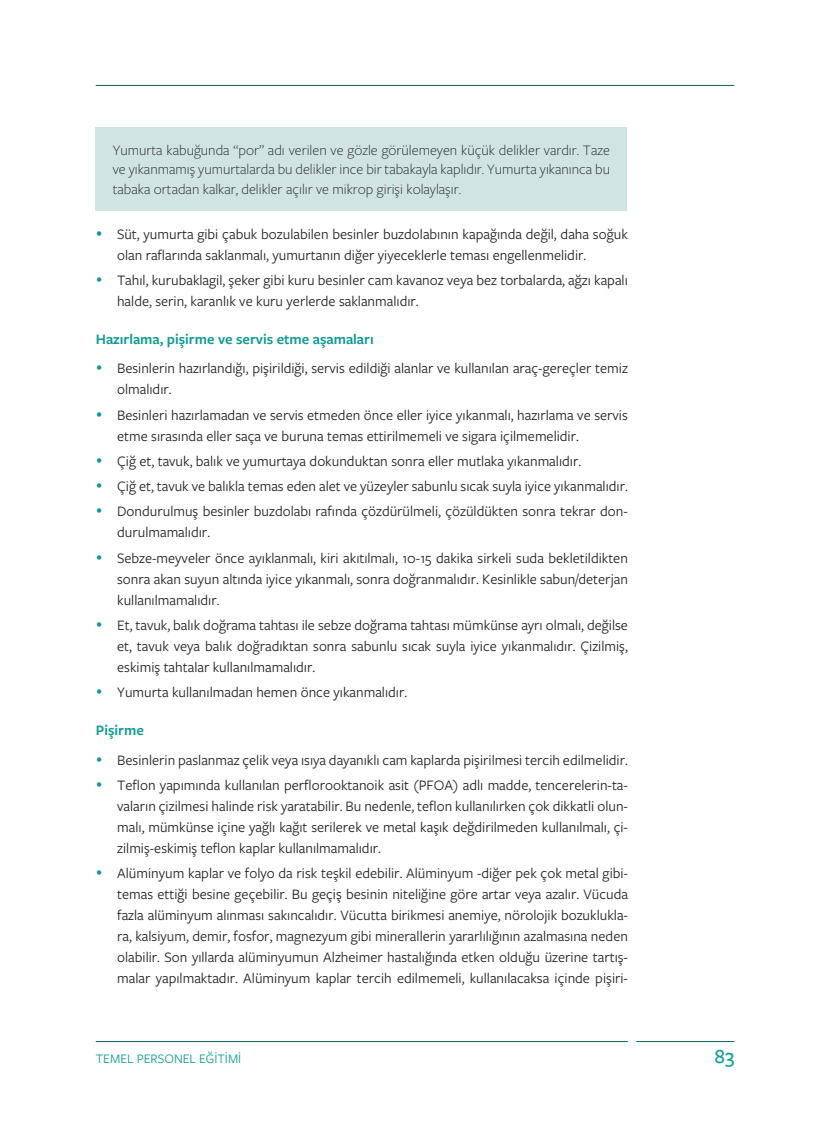
<style>
.page{position:relative;width:830px;height:1127px;background:#fff}
.page>*{position:absolute;margin:0;border:0;box-sizing:border-box;transform-origin:0 0}
.t1{font:500 21px "Freight Sans Pro";color:#0f9a93}
.t2{font:15px/21px "Freight Sans Pro";color:#231f20}
.t3{font:300 15px/19.5px "Freight Sans Pro";color:#231f20;text-align:justify}
.t4{font:600 15px "Freight Sans Pro";color:#0f9a93}
.t5{font:13.5px "Freight Sans Pro";color:#0f9a93}
.s1{color:#0f9a93}
</style>
<div class="page">
<hr style="left:96px;top:1041px;width:531px;height:1px;background:#05645e">
<hr style="left:636px;top:1041px;width:97px;height:1px;background:#05645e">
<hr style="left:96px;top:85px;width:637px;height:1px;background:#05645e">
<div style="left:96px;top:128px;width:530px;height:83px;background:#d0e4e3"></div>
<p class="t3" style="left:113px;top:140px;width:498px">Yumurta kabuğunda “por” adı verilen ve gözle görülemeyen küçük delikler vardır. Taze ve yıkanmamış yumurtalarda bu delikler ince bir tabakayla kaplıdır. Yumurta yıkanınca bu tabaka ortadan kalkar, delikler açılır ve mikrop girişi kolaylaşır.</p>
<p class="t2" style="left:117px;top:223px;width:512px;text-indent:-21px"><span class="s1">•</span> Süt, yumurta gibi çabuk bozulabilen besinler buzdolabının kapağında değil, daha soğuk olan raflarında saklanmalı, yumurtanın diğer yiyeceklerle teması engellenmelidir.</p>
<p class="t2" style="left:117px;top:269px;width:512px;text-indent:-21px"><span class="s1">•</span> Tahıl, kurubaklagil, şeker gibi kuru besinler cam kavanoz veya bez torbalarda, ağzı kapalı halde, serin, karanlık ve kuru yerlerde saklanmalıdır.</p>
<p class="t4" style="left:96px;top:329px;width:279px">Hazırlama, pişirme ve servis etme aşamaları</p>
<p class="t2" style="left:117px;top:357px;width:512px;text-indent:-21px"><span class="s1">•</span> Besinlerin hazırlandığı, pişirildiği, servis edildiği alanlar ve kullanılan araç-gereçler temiz olmalıdır.</p>
<p class="t2" style="left:117px;top:404px;width:512px;text-indent:-21px"><span class="s1">•</span> Besinleri hazırlamadan ve servis etmeden önce eller iyice yıkanmalı, hazırlama ve servis etme sırasında eller saça ve buruna temas ettirilmemeli ve sigara içilmemelidir.</p>
<p class="t2" style="left:96px;top:450px;width:486px"><span class="s1">•</span> Çiğ et, tavuk, balık ve yumurtaya dokunduktan sonra eller mutlaka yıkanmalıdır.</p>
<p class="t2" style="left:96px;top:475px;width:533px"><span class="s1">•</span> Çiğ et, tavuk ve balıkla temas eden alet ve yüzeyler sabunlu sıcak suyla iyice yıkanmalıdır.</p>
<p class="t2" style="left:117px;top:500px;width:512px;text-indent:-21px"><span class="s1">•</span> Dondurulmuş besinler buzdolabı rafında çözdürülmeli, çözüldükten sonra tekrar don&shy;durulmamalıdır.</p>
<p class="t2" style="left:117px;top:547px;width:512px;text-align:justify;text-indent:-21px"><span class="s1">•</span> Sebze-meyveler önce ayıklanmalı, kiri akıtılmalı, 10-15 dakika sirkeli suda bekletildikten sonra akan suyun altında iyice yıkanmalı, sonra doğranmalıdır. Kesinlikle sabun/deterjan kullanılmamalıdır.</p>
<p class="t2" style="left:117px;top:614px;width:512px;text-align:justify;text-indent:-21px"><span class="s1">•</span> Et, tavuk, balık doğrama tahtası ile sebze doğrama tahtası mümkünse ayrı olmalı, değilse et, tavuk veya balık doğradıktan sonra sabunlu sıcak suyla iyice yıkanmalıdır. Çizilmiş, eskimiş tahtalar kullanılmamalıdır.</p>
<p class="t2" style="left:96px;top:681px;width:312px"><span class="s1">•</span> Yumurta kullanılmadan hemen önce yıkanmalıdır.</p>
<p class="t4" style="left:96px;top:720px;width:49px">Pişirme</p>
<p class="t2" style="left:96px;top:749px;width:533px"><span class="s1">•</span> Besinlerin paslanmaz çelik veya ısıya dayanıklı cam kaplarda pişirilmesi tercih edilmelidir.</p>
<p class="t2" style="left:117px;top:774px;width:512px;text-align:justify;text-indent:-21px"><span class="s1">•</span> Teflon yapımında kullanılan perflorooktanoik asit (PFOA) adlı madde, tencerelerin-ta&shy;vaların çizilmesi halinde risk yaratabilir. Bu nedenle, teflon kullanılırken çok dikkatli olun&shy;malı, mümkünse içine yağlı kağıt serilerek ve metal kaşık değdirilmeden kullanılmalı, çi&shy;zilmiş-eskimiş teflon kaplar kullanılmamalıdır.</p>
<p class="t2" style="left:117px;top:862px;width:512px;text-align:justify;text-indent:-21px"><span class="s1">•</span> Alüminyum kaplar ve folyo da risk teşkil edebilir. Alüminyum -diğer pek çok metal gibi&shy;temas ettiği besine geçebilir. Bu geçiş besinin niteliğine göre artar veya azalır. Vücuda fazla alüminyum alınması sakıncalıdır. Vücutta birikmesi anemiye, nörolojik bozuklukla&shy;ra, kalsiyum, demir, fosfor, magnezyum gibi minerallerin yararlılığının azalmasına neden olabilir. Son yıllarda alüminyumun Alzheimer hastalığında etken olduğu üzerine tartış&shy;malar yapılmaktadır. Alüminyum kaplar tercih edilmemeli, kullanılacaksa içinde pişiri-</p>
<p class="t5" style="left:96px;top:1049px;width:147px">TEMEL PERSONEL EĞİTİMİ</p>
<h1 class="t1" style="left:714px;top:1042px;width:21px">83</h1>
</div>
